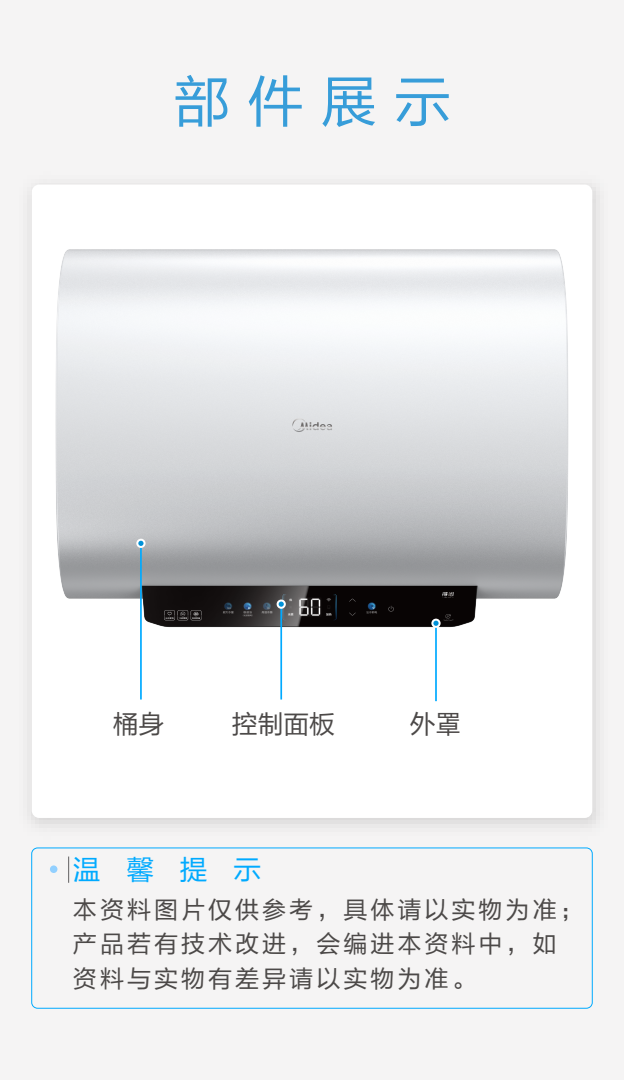
<style>
.page{position:relative;width:624px;height:1080px;background:#f5f4f4}
.page>*{position:absolute;margin:0;border:0;box-sizing:border-box;transform-origin:0 0}
.t1{font:56px "FZLTHK GBK1 0";color:#379dd9}
.t2{font:27.6px "FZLTHK GBK1 0";color:#0af}
.t3{font:25.6px "FZLTHK GBK1 0";color:#4c4948}
.t4{font:24px/34.4px "FZLTHK GBK1 0";letter-spacing:.125em;color:#4c4948}
</style>
<div class="page">
<div style="left:32px;top:185px;width:560px;height:633px;background:#fff;border-radius:8px"></div>
<svg style="left:68px;top:856px;width:1px;height:27px"></svg>
<div style="left:50px;top:865px;width:7px;height:8px;background:#92d0ff;border-radius:50%"></div>
<div style="left:31px;top:847px;width:561px;height:162px;border:1px solid #0af;border-radius:6px"></div>
<img style="left:23px;top:188px;width:581px;height:472px">
<hr style="left:140px;top:543px;width:2px;height:156px;background:#0af">
<div style="left:137px;top:540px;width:7px;height:7px;background:#0091d7;border-radius:50%"></div>
<div style="left:136px;top:539px;width:9px;height:9px;border:2px solid #fff;border-radius:50%"></div>
<hr style="left:280px;top:605px;width:2px;height:94px;background:#0af">
<div style="left:277px;top:600px;width:8px;height:8px;background:#0091d7;border-radius:50%"></div>
<div style="left:276px;top:599px;width:10px;height:10px;border:2px solid #fff;border-radius:50%"></div>
<hr style="left:435px;top:624px;width:2px;height:77px;background:#0af">
<div style="left:432px;top:620px;width:7px;height:7px;background:#0091d7;border-radius:50%"></div>
<div style="left:431px;top:619px;width:9px;height:9px;border:2px solid #fff;border-radius:50%"></div>
<h1 class="t1" style="left:173px;top:70px;width:278px">部件展示</h1>
<p class="t3" style="left:113px;top:710px;width:53px">桶身</p>
<p class="t3" style="left:232px;top:710px;width:105px">控制面板</p>
<p class="t3" style="left:410px;top:710px;width:53px">外罩</p>
<p class="t2" style="left:73px;top:854px;width:189px">温馨提示</p>
<p class="t4" style="left:73px;top:893px;width:512px">本资料图片仅供参考，具体请以实物为准；产品若有技术改进，会编进本资料中，如资料与实物有差异请以实物为准。</p>
</div>
